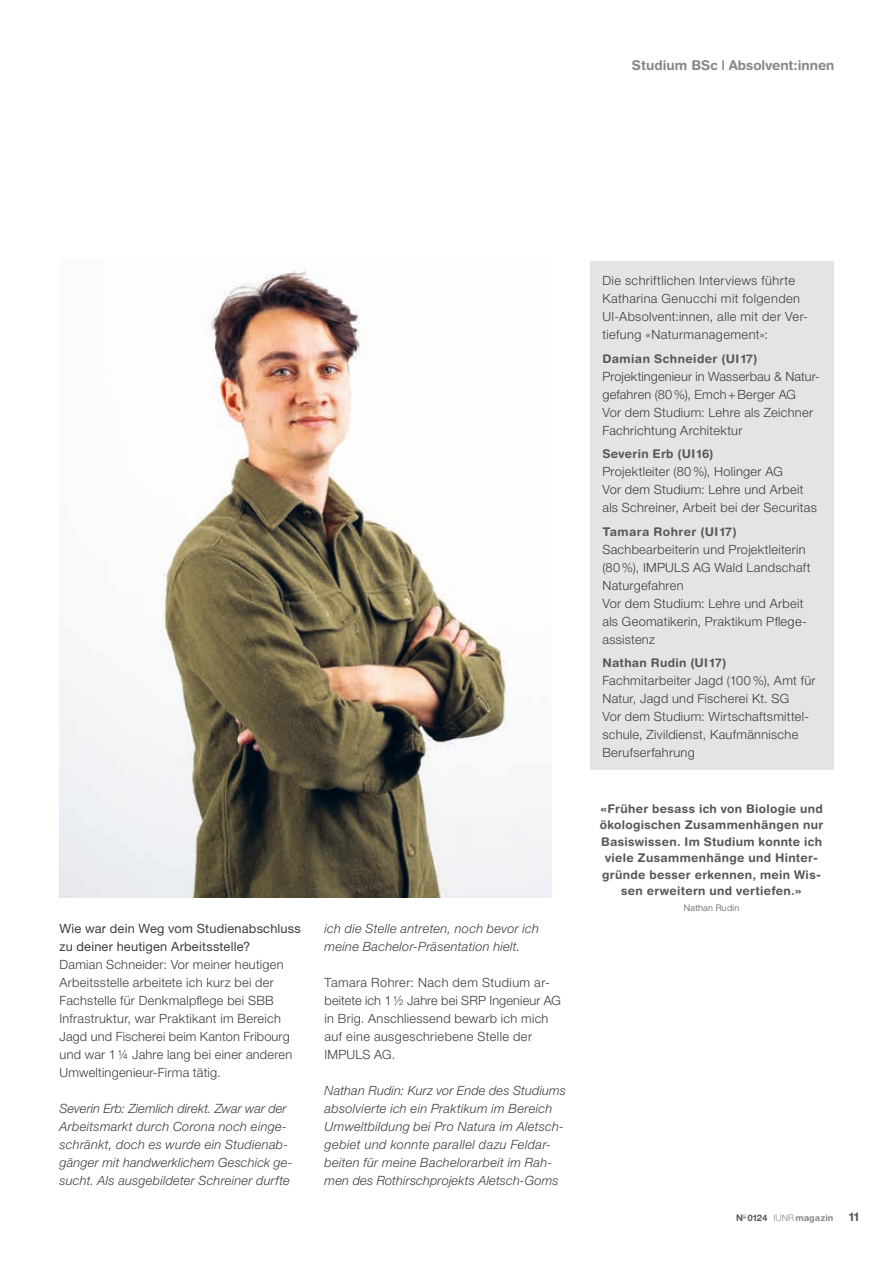
<style>
.page{position:relative;width:893px;height:1263px;background:#fff}
.page>*{position:absolute;margin:0;border:0;box-sizing:border-box;transform-origin:0 0}
.t1{font:700 13.5px "Helvetica Rounded LT Std";color:#878787}
.t2{font:300 12.75px/18px "Helvetica Neue LT Pro";letter-spacing:.025em;color:#3d3d3c}
.t3{font:italic 300 12.75px/18px "Helvetica Neue LT Pro";letter-spacing:.02em;color:#3d3d3c}
.t4{font:12.75px/18px "Helvetica Neue LT Pro";letter-spacing:.015em;color:#3d3d3c}
.t5{font:700 12px/16.5px "Helvetica Rounded LT Std";letter-spacing:.03em;color:#575756;text-align:center}
.t6{font:700 9px "Helvetica Rounded LT Std";letter-spacing:.005em;color:#878787}
.t7{font:300 9px "Helvetica Neue LT Pro";letter-spacing:.03em;color:#575756}
.s1{color:#575756}
.s2{font-family:"Helvetica Neue LT Pro";font-weight:300}
</style>
<div class="page">
<img style="left:60px;top:270px;width:491px;height:627px">
<div style="left:590px;top:261px;width:243px;height:509px;background:#e4e4e3"></div>
<p class="t1" style="left:632px;top:57px;width:204px">Studium BSc | Absolvent:innen</p>
<p class="t4" style="left:60px;top:919px;width:243px">Wie war dein Weg vom Studienabschluss zu deiner heutigen Arbeitsstelle?</p>
<p class="t2" style="left:60px;top:955px;width:234px">Damian Schneider: Vor meiner heutigen Arbeitsstelle arbeitete ich kurz bei der Fachstelle für Denkmalpflege bei SBB Infrastruktur, war Praktikant im Bereich Jagd und Fischerei beim Kanton Fribourg und war 1¼ Jahre lang bei einer anderen Umweltingenieur-Firma tätig.</p>
<p class="t3" style="left:60px;top:1099px;width:235px">Severin Erb: Ziemlich direkt. Zwar war der Arbeitsmarkt durch Corona noch einge&shy;schränkt, doch es wurde ein Studienab&shy;gänger mit handwerklichem Geschick ge&shy;sucht. Als ausgebildeter Schreiner durfte</p>
<p class="t3" style="left:325px;top:919px;width:216px">ich die Stelle antreten, noch bevor ich meine Bachelor-Präsentation hielt.</p>
<p class="t2" style="left:325px;top:973px;width:238px">Tamara Rohrer: Nach dem Studium ar&shy;beitete ich 1½ Jahre bei SRP Ingenieur AG in Brig. Anschliessend bewarb ich mich auf eine ausgeschriebene Stelle der<br>IMPULS AG.</p>
<p class="t3" style="left:325px;top:1081px;width:243px">Nathan Rudin: Kurz vor Ende des Studiums absolvierte ich ein Praktikum im Bereich Umweltbildung bei Pro Natura im Aletsch&shy;gebiet und konnte parallel dazu Feldar&shy;beiten für meine Bachelorarbeit im Rah&shy;men des Rothirschprojekts Aletsch-Goms</p>
<p class="t2" style="left:602px;top:271px;width:207px">Die schriftlichen Interviews führte Katharina Genucchi mit folgenden UI-Absolvent:innen, alle mit der Ver&shy;tiefung «Naturmanagement»:</p>
<p class="t5" style="left:602px;top:350px;width:157px">Damian Schneider (UI17)</p>
<p class="t2" style="left:602px;top:367px;width:219px">Projektingenieur in Wasserbau &amp; Natur&shy;gefahren (80%), Emch+Berger AG<br>Vor dem Studium: Lehre als Zeichner Fachrichtung Architektur</p>
<p class="t5" style="left:602px;top:445px;width:113px">Severin Erb (UI 16)</p>
<p class="t2" style="left:602px;top:462px;width:216px">Projektleiter (80%), Holinger AG<br>Vor dem Studium: Lehre und Arbeit als Schreiner, Arbeit bei der Securitas</p>
<p class="t5" style="left:602px;top:523px;width:136px">Tamara Rohrer (UI 17)</p>
<p class="t2" style="left:602px;top:540px;width:210px">Sachbearbeiterin und Projektleiterin (80%), IMPULS AG Wald Landschaft<br>Naturgefahren<br>Vor dem Studium: Lehre und Arbeit als Geomatikerin, Praktikum Pflege&shy;assistenz</p>
<p class="t5" style="left:602px;top:654px;width:126px">Nathan Rudin (UI 17)</p>
<p class="t2" style="left:602px;top:671px;width:215px">Fachmitarbeiter Jagd (100%), Amt für<br>Natur, Jagd und Fischerei Kt. SG<br>Vor dem Studium: Wirtschaftsmittel&shy;schule, Zivildienst, Kaufmännische<br>Berufserfahrung</p>
<p class="t5" style="left:600px;top:800px;width:225px">«Früher besass ich von Biologie und ökologischen Zusammenhängen nur Basiswissen. Im Studium konnte ich viele Zusammenhänge und Hinter&shy;gründe besser erkennen, mein Wis&shy;sen erweitern und vertiefen.»</p>
<p class="t7" style="left:684px;top:902px;width:57px">Nathan Rudin</p>
<p class="t6" style="left:736px;top:1212px;width:99px"><span class="s1">N</span><sup>o</sup> <span class="s1">0124</span> <span class="s2">IUNR</span>magazin</p>
<p class="t5" style="left:849px;top:1208px;width:11px">11</p>
</div>
